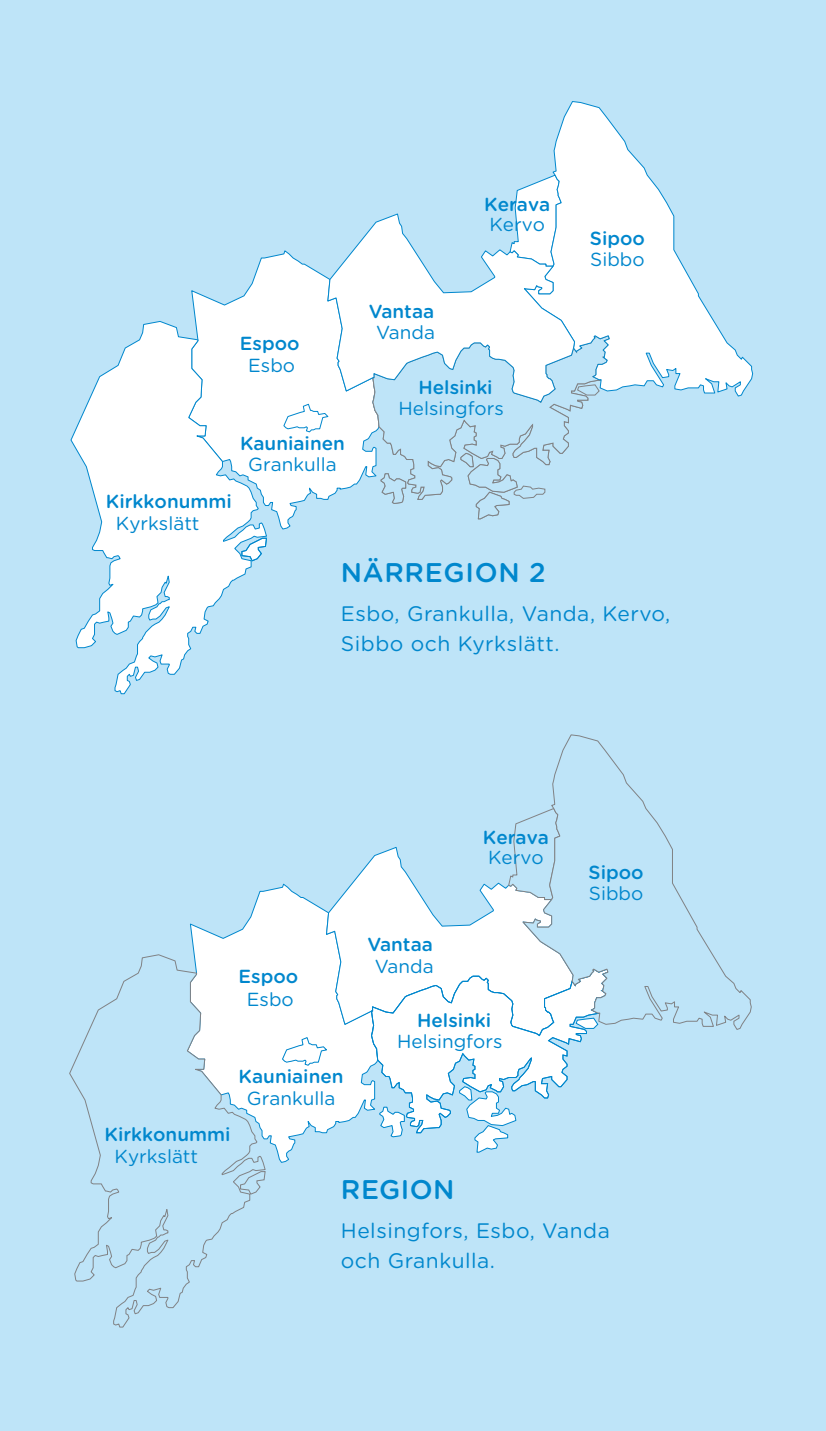
<style>
.page{position:relative;width:826px;height:1431px;background:#fff}
.page>*{position:absolute;margin:0;border:0;box-sizing:border-box;transform-origin:0 0}
.t1{font:500 27px "Gotham Rounded";letter-spacing:.025em;color:#0087cd}
.t2{font:21px/30px "Gotham Rounded";letter-spacing:.025em;color:#0087cd}
.t3{font:500 18.9px "Gotham Rounded";color:#0087cd}
.t4{font:18.9px "Gotham Rounded";color:#0087cd}
</style>
<div class="page">
<div style="left:0;top:0;width:825px;height:1431px;background:#bee4f8"></div>
<svg style="left:191px;top:253px;width:100px;height:277px"></svg>
<svg style="left:552px;top:101px;width:201px;height:296px"></svg>
<svg style="left:70px;top:320px;width:197px;height:375px"></svg>
<svg style="left:282px;top:174px;width:329px;height:346px"></svg>
<svg style="left:190px;top:887px;width:99px;height:276px"></svg>
<svg style="left:280px;top:821px;width:307px;height:332px"></svg>
<svg style="left:520px;top:734px;width:232px;height:296px"></svg>
<svg style="left:69px;top:954px;width:197px;height:374px"></svg>
<p class="t3" style="left:484px;top:190px;width:68px">Kerava</p>
<p class="t4" style="left:489px;top:211px;width:57px">Kervo</p>
<p class="t3" style="left:590px;top:225px;width:57px">Sipoo</p>
<p class="t4" style="left:590px;top:246px;width:56px">Sibbo</p>
<p class="t3" style="left:106px;top:488px;width:127px">Kirkkonummi</p>
<p class="t4" style="left:116px;top:510px;width:85px">Kyrkslätt</p>
<p class="t3" style="left:240px;top:329px;width:61px">Espoo</p>
<p class="t4" style="left:248px;top:353px;width:48px">Esbo</p>
<p class="t3" style="left:240px;top:429px;width:106px">Kauniainen</p>
<p class="t4" style="left:248px;top:452px;width:90px">Grankulla</p>
<p class="t3" style="left:369px;top:297px;width:67px">Vantaa</p>
<p class="t4" style="left:376px;top:320px;width:60px">Vanda</p>
<p class="t3" style="left:418px;top:374px;width:76px">Helsinki</p>
<p class="t4" style="left:398px;top:395px;width:107px">Helsingfors</p>
<h1 class="t1" style="left:341px;top:553px;width:206px">NÄRREGION 2</h1>
<p class="t2" style="left:341px;top:598px;width:331px">Esbo, Grankulla, Vanda, Kervo,<br>Sibbo och Kyrkslätt.</p>
<p class="t3" style="left:482px;top:824px;width:68px">Kerava</p>
<p class="t4" style="left:488px;top:844px;width:57px">Kervo</p>
<p class="t3" style="left:588px;top:859px;width:57px">Sipoo</p>
<p class="t4" style="left:588px;top:880px;width:56px">Sibbo</p>
<p class="t3" style="left:104px;top:1121px;width:127px">Kirkkonummi</p>
<p class="t4" style="left:114px;top:1143px;width:85px">Kyrkslätt</p>
<p class="t3" style="left:238px;top:963px;width:61px">Espoo</p>
<p class="t4" style="left:247px;top:986px;width:48px">Esbo</p>
<p class="t3" style="left:238px;top:1063px;width:106px">Kauniainen</p>
<p class="t4" style="left:247px;top:1085px;width:90px">Grankulla</p>
<p class="t3" style="left:367px;top:931px;width:67px">Vantaa</p>
<p class="t4" style="left:375px;top:953px;width:60px">Vanda</p>
<p class="t3" style="left:417px;top:1007px;width:76px">Helsinki</p>
<p class="t4" style="left:397px;top:1028px;width:107px">Helsingfors</p>
<h1 class="t1" style="left:341px;top:1170px;width:115px">REGION</h1>
<p class="t2" style="left:341px;top:1214px;width:270px">Helsingfors, Esbo, Vanda och Grankulla.</p>
</div>
